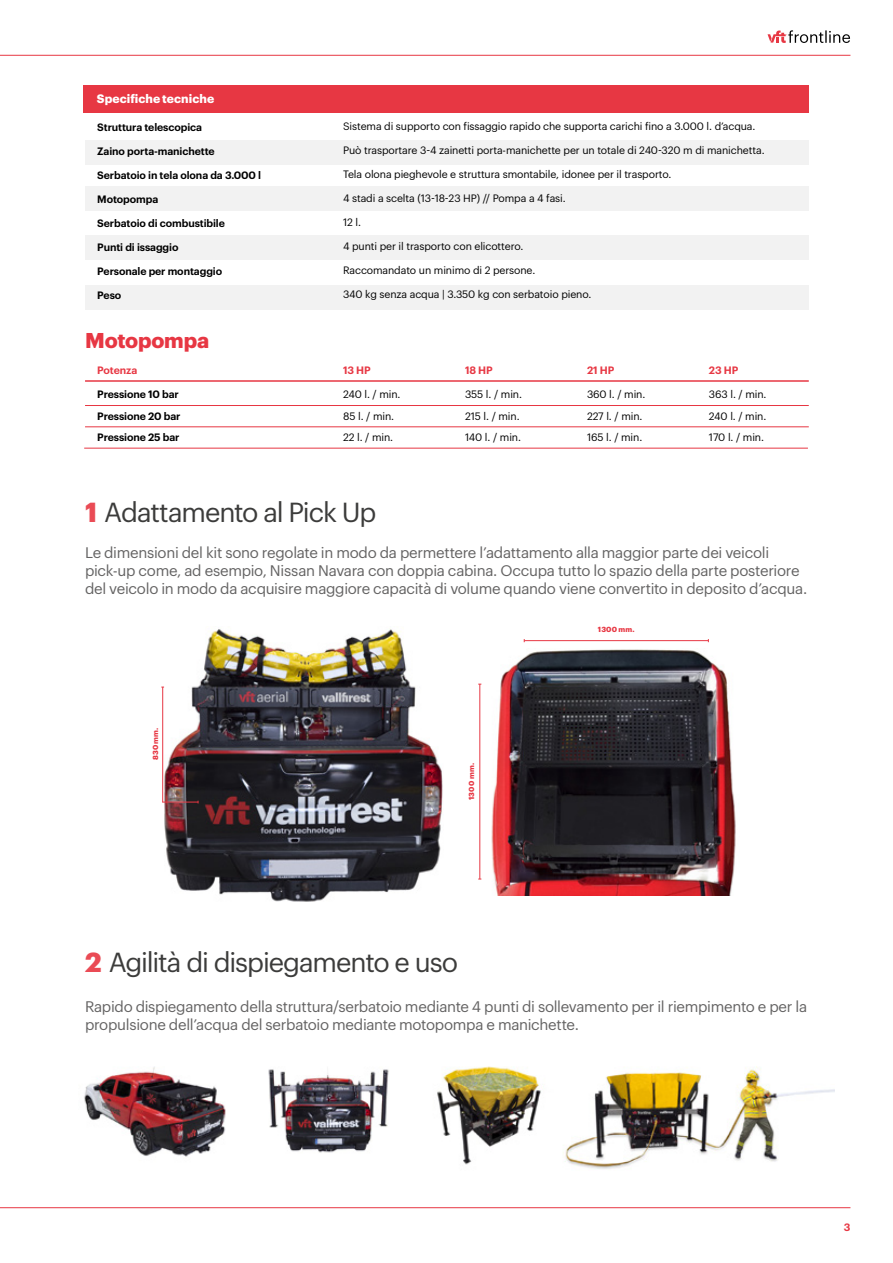
<style>
.page{position:relative;width:893px;height:1263px;background:#fff}
.page>*{position:absolute;margin:0;border:0;box-sizing:border-box;transform-origin:0 0}
.t1{font:27px "Graphik";letter-spacing:-.045em;color:#3c3c3b}
.t2{font:700 21px "Graphik";letter-spacing:-.01em;color:#e73743}
.t3{font:15px/18px "Graphik";letter-spacing:-.02em;color:#646363}
.t4{font:700 12px "Graphik";letter-spacing:.005em;color:#fff}
.t5{font:10.5px/22.5px "Graphik";letter-spacing:-.01em;color:#000}
.t6{font:600 10.5px/22.5px "Graphik";letter-spacing:-.01em;color:#000}
.t7{font:600 10.5px "Graphik";letter-spacing:-.01em;color:#e73743}
.t8{font:700 7.35px "Graphik";letter-spacing:.025em;color:#e73743}
.s1{font-weight:700;color:#ea4b55}
</style>
<div class="page">
<hr style="left:0;top:55px;width:850px;height:1px;background:#e73743">
<hr style="left:0;top:1207px;width:850px;height:1px;background:#e73743">
<svg style="left:767px;top:30px;width:83px;height:13px"></svg>
<div style="left:85px;top:140px;width:724px;height:24px;background:#f2f2f2"></div>
<div style="left:85px;top:187px;width:724px;height:24px;background:#f2f2f2"></div>
<div style="left:85px;top:235px;width:724px;height:24px;background:#f2f2f2"></div>
<div style="left:85px;top:285px;width:724px;height:24px;background:#f2f2f2"></div>
<div style="left:84px;top:85px;width:725px;height:28px;background:#e73743"></div>
<hr style="left:85px;top:405px;width:724px;height:1px;background:#e73743">
<hr style="left:85px;top:427px;width:724px;height:1px;background:#e73743">
<hr style="left:84px;top:448px;width:724px;height:1px;background:#e73743">
<hr style="left:85px;top:380px;width:724px;height:2px;background:#e73743">
<hr style="left:524px;top:640px;width:184px;height:1px;background:#e73743">
<img style="left:164px;top:628px;width:279px;height:274px">
<img style="left:491px;top:649px;width:245px;height:246px">
<hr style="left:479px;top:684px;width:1px;height:195px;background:#e73743">
<img style="left:84px;top:1066px;width:750px;height:103px">
<hr style="left:162px;top:687px;width:1px;height:115px;background:#e73743">
<hr style="left:162px;top:802px;width:36px;height:1px;background:#e73743">
<p class="t4" style="left:97px;top:90px;width:119px">Specifiche tecniche</p>
<p class="t6" style="left:97px;top:115px;width:106px">Struttura telescopica</p>
<p class="t6" style="left:97px;top:139px;width:119px">Zaino porta-manichette</p>
<p class="t6" style="left:97px;top:163px;width:165px">Serbatoio in tela olona da 3.000 l</p>
<p class="t6" style="left:97px;top:187px;width:63px">Motopompa</p>
<p class="t6" style="left:97px;top:211px;width:129px">Serbatoio di combustibile</p>
<p class="t6" style="left:97px;top:235px;width:83px">Punti di issaggio</p>
<p class="t6" style="left:97px;top:259px;width:126px">Personale per montaggio</p>
<p class="t6" style="left:97px;top:283px;width:26px">Peso</p>
<h2 class="t2" style="left:85px;top:324px;width:125px">Motopompa</h2>
<p class="t7" style="left:97px;top:362px;width:42px">Potenza</p>
<p class="t6" style="left:97px;top:382px;width:85px">Pressione 10 bar<br>Pressione 20 bar</p>
<p class="t6" style="left:97px;top:425px;width:84px">Pressione 25 bar</p>
<p class="t5" style="left:343px;top:114px;width:414px">Sistema di supporto con fissaggio rapido che supporta carichi fino a 3.000 l. d’acqua.</p>
<p class="t5" style="left:343px;top:138px;width:423px">Può trasportare 3-4 zainetti porta-manichette per un totale di 240-320 m di manichetta.</p>
<p class="t5" style="left:343px;top:162px;width:330px">Tela olona pieghevole e struttura smontabile, idonee per il trasporto.</p>
<p class="t5" style="left:343px;top:186px;width:224px">4 stadi a scelta (13-18-23 HP) // Pompa a 4 fasi.</p>
<p class="t5" style="left:343px;top:210px;width:20px">12 l.</p>
<p class="t5" style="left:343px;top:234px;width:182px">4 punti per il trasporto con elicottero.</p>
<p class="t5" style="left:343px;top:258px;width:194px">Raccomandato un minimo di 2 persone.</p>
<p class="t5" style="left:343px;top:282px;width:250px">340 kg senza acqua | 3.350 kg con serbatoio pieno.</p>
<p class="t7" style="left:343px;top:362px;width:29px">13 HP</p>
<p class="t5" style="left:343px;top:382px;width:59px">240 l. / min.<br>85 l. / min.</p>
<p class="t5" style="left:343px;top:425px;width:52px">22 l. / min.</p>
<p class="t7" style="left:465px;top:362px;width:29px">18 HP</p>
<p class="t5" style="left:465px;top:382px;width:59px">355 l. / min.<br>215 l. / min.</p>
<p class="t5" style="left:465px;top:425px;width:57px">140 l. / min.</p>
<p class="t7" style="left:587px;top:362px;width:29px">21 HP</p>
<p class="t5" style="left:587px;top:382px;width:60px">360 l. / min.<br>227 l. / min.</p>
<p class="t5" style="left:587px;top:425px;width:57px">165 l. / min.</p>
<p class="t7" style="left:709px;top:362px;width:31px">23 HP</p>
<p class="t5" style="left:709px;top:382px;width:59px">363 l. / min.<br>240 l. / min.</p>
<p class="t5" style="left:709px;top:425px;width:57px">170 l. / min.</p>
<h1 class="t1" style="left:85px;top:492px;width:293px"><span class="s1">1</span> Adattamento al Pick Up</h1>
<p class="t3" style="left:85px;top:542px;width:724px">Le dimensioni del kit sono regolate in modo da permettere l’adattamento alla maggior parte dei veicoli pick-up come, ad esempio, Nissan Navara con doppia cabina. Occupa tutto lo spazio della parte posteriore del veicolo in modo da acquisire maggiore capacità di volume quando viene convertito in deposito d’acqua.</p>
<p class="t8" style="left:150px;top:760px;width:34px;rotate:-90deg">830 mm.</p>
<p class="t8" style="left:466px;top:800px;width:38px;rotate:-90deg">1300 mm.</p>
<p class="t8" style="left:598px;top:624px;width:38px">1300 mm.</p>
<h1 class="t1" style="left:85px;top:942px;width:375px"><span class="s1">2</span> Agilità di dispiegamento e uso</h1>
<h3 class="t3" style="left:85px;top:997px;width:724px">Rapido dispiegamento della struttura/serbatoio mediante 4 punti di sollevamento per il riempimento e per la propulsione dell’acqua del serbatoio mediante motopompa e manichette.</h3>
<p class="t7" style="left:844px;top:1219px;width:8px">3</p>
</div>
